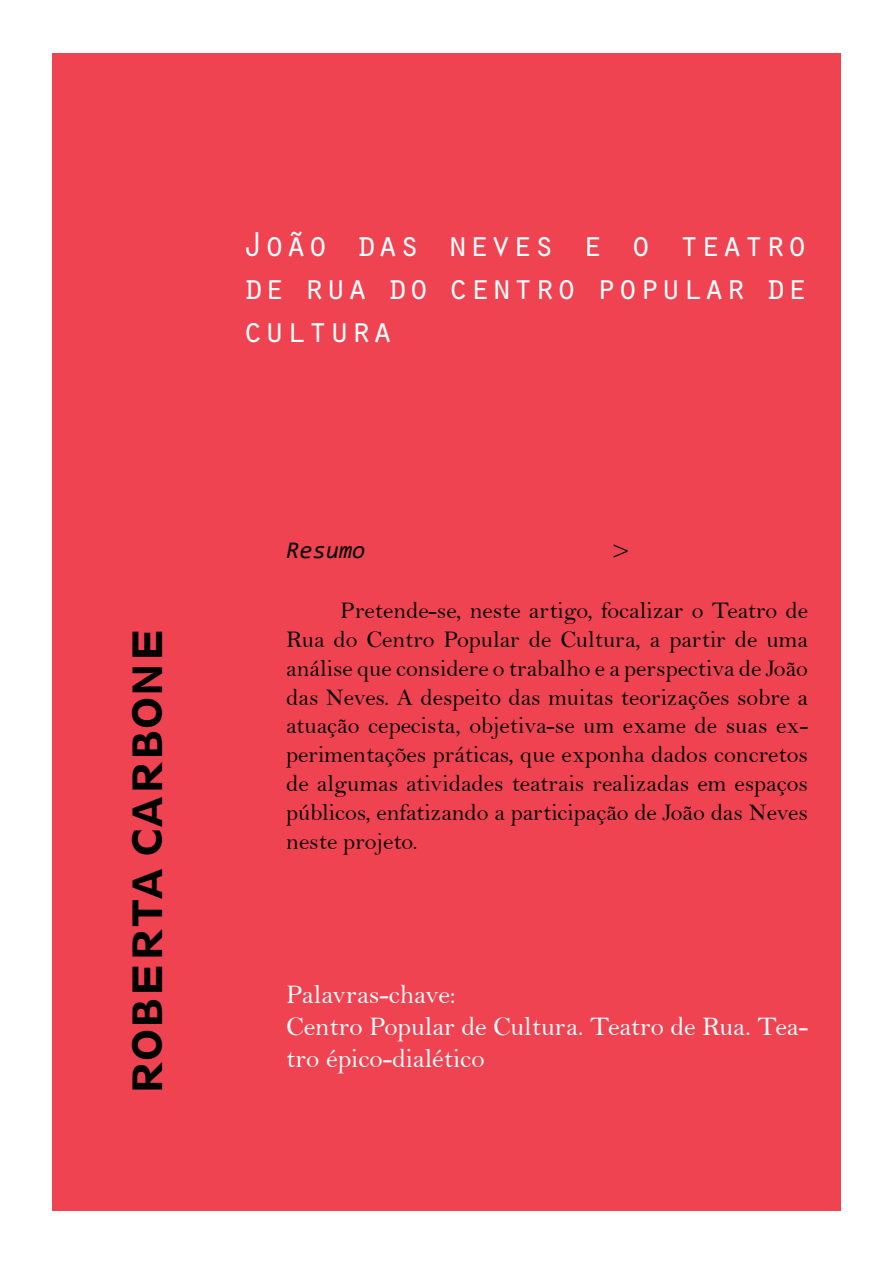
<style>
.page{position:relative;width:893px;height:1263px;background:#fff}
.page>*{position:absolute;margin:0;border:0;box-sizing:border-box;transform-origin:0 0}
.t1{font:800 37.8px "Geometric 212 BT";color:#000}
.t2{font:36px/43.2px "Orator Std";color:#fff;text-align:justify}
.t3{font:27px/32.4px "Bell";color:#fff}
.t4{font:27px "Bell";color:#000}
.t5{font:24px/28.8px "Bell";color:#000;text-align:justify}
.t6{font:italic 24px "Consolas";color:#000}
</style>
<div class="page">
<div style="left:52px;top:53px;width:789px;height:1158px;background:#ef4351"></div>
<h1 class="t1" style="left:123px;top:1095px;width:469px;rotate:-90deg">roberta carbone</h1>
<h2 class="t2" style="left:242px;top:221px;width:567px">João das neves e o teatro de rua do centro popular de cultura</h2>
<p class="t6" style="left:286px;top:534px;width:81px">Resumo</p>
<p class="t4" style="left:612px;top:533px;width:20px">&gt;</p>
<p class="t5" style="left:286px;top:596px;width:523px;text-indent:54px">Pretende-se, neste artigo, focalizar o Teatro de Rua do Centro Popular de Cultura, a partir de uma análise que considere o trabalho e a perspectiva de João das Neves. A despeito das muitas teorizações sobre a atuação cepecista, objetiva-se um exame de suas ex&shy;perimentações práticas, que exponha dados concretos de algumas atividades teatrais realizadas em espaços públicos, enfatizando a participação de João das Neves neste projeto.</p>
<p class="t3" style="left:286px;top:978px;width:523px">Palavras-chave:<br>Centro Popular de Cultura. Teatro de Rua. Tea&shy;tro épico-dialético</p>
</div>
